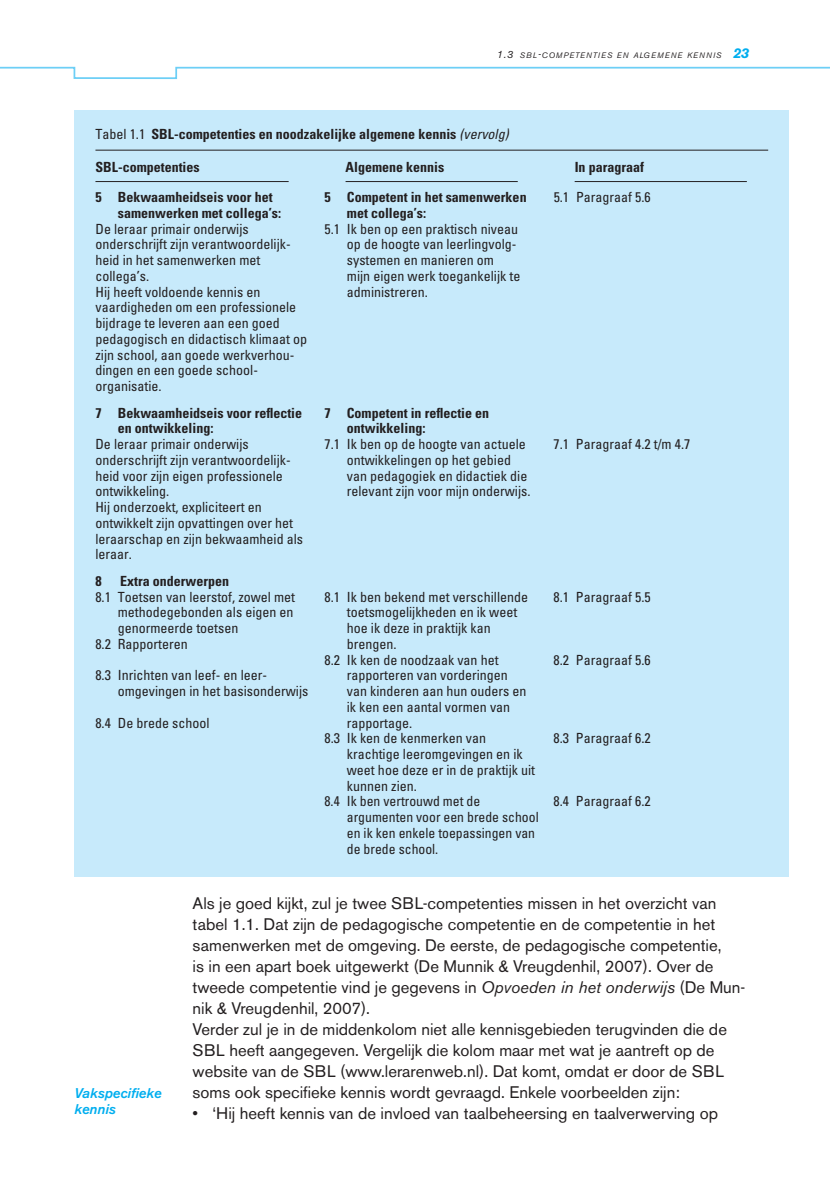
<style>
.page{position:relative;width:830px;height:1191px;background:#fff}
.page>*{position:absolute;margin:0;border:0;box-sizing:border-box;transform-origin:0 0}
.t1{font:16.62px/21px "Akzidenz Grotesk BE";color:#231f20}
.t2{font:condensed 14px/15.8px "Univers";color:#231f20}
.t3{font:700 condensed 14px/15.8px "Univers";color:#231f20}
.t4{font:italic 500 14px/15.8px "Akzidenz Grotesk BE";color:#00aeef}
.t5{font:italic 7.88px "Akzidenz Grotesk BE";letter-spacing:.12em;color:#231f20}
.s1{font-size:10.5px}
.s2{font-weight:700;font-size:14px;color:#00aeef}
.s3{font-weight:400}
.s4{font-weight:400;font-style:italic}
.s5{font-style:italic}
</style>
<div class="page">
<svg style="left:0;top:66px;width:830px;height:13px"></svg>
<div style="left:74px;top:110px;width:715px;height:767px;background:#c7eafb"></div>
<hr style="left:95px;top:150px;width:673px;height:1px;background:#231f20">
<hr style="left:95px;top:181px;width:193px;height:1px;background:#231f20">
<hr style="left:345px;top:181px;width:172px;height:1px;background:#231f20">
<hr style="left:574px;top:181px;width:172px;height:1px;background:#231f20">
<p class="t5" style="left:497px;top:52px;width:254px"><span class="s1">1.3</span> SBL<span class="s1">-</span>COMPETENTIES EN ALGEMENE KENNIS <span class="s2">23</span></p>
<p class="t3" style="left:95px;top:128px;width:414px"><span class="s3">Tabel 1.1</span> SBL-competenties en noodzakelijke algemene kennis <span class="s4">(vervolg)</span></p>
<p class="t3" style="left:95px;top:161px;width:106px">SBL-competenties</p>
<p class="t3" style="left:345px;top:161px;width:100px">Algemene kennis</p>
<p class="t3" style="left:574px;top:161px;width:71px">In paragraaf</p>
<p class="t3" style="left:118px;top:191px;width:165px;text-indent:-22px">5 Bekwaamheidseis voor het samenwerken met collega’s:</p>
<p class="t2" style="left:95px;top:222px;width:213px">De leraar primair onderwijs onderschrijft zijn verantwoordelijk&shy;heid in het samenwerken met collega’s.<br>Hij heeft voldoende kennis en vaardigheden om een professionele bijdrage te leveren aan een goed pedagogisch en didactisch klimaat op zijn school, aan goede werkverhou&shy;dingen en een goede school&shy;organisatie.</p>
<p class="t3" style="left:347px;top:191px;width:181px;text-indent:-22px">5 Competent in het samenwerken met collega’s:</p>
<p class="t2" style="left:347px;top:222px;width:175px;text-indent:-22px">5.1 Ik ben op een praktisch niveau op de hoogte van leerlingvolg&shy;systemen en manieren om mijn eigen werk toegankelijk te administreren.</p>
<p class="t2" style="left:553px;top:191px;width:98px">5.1 Paragraaf 5.6</p>
<p class="t3" style="left:118px;top:406px;width:186px;text-indent:-22px">7 Bekwaamheidseis voor reflectie en ontwikkeling:</p>
<p class="t2" style="left:95px;top:437px;width:209px">De leraar primair onderwijs onderschrijft zijn verantwoordelijk&shy;heid voor zijn eigen professionele ontwikkeling.<br>Hij onderzoekt, expliciteert en ontwikkelt zijn opvattingen over het leraarschap en zijn bekwaamheid als leraar.</p>
<p class="t3" style="left:95px;top:574px;width:8px">8</p>
<p class="t3" style="left:120px;top:574px;width:110px">Extra onderwerpen</p>
<p class="t2" style="left:95px;top:590px;width:201px">8.1 Toetsen van leerstof, zowel met</p>
<p class="t2" style="left:118px;top:605px;width:177px">methodegebonden als eigen en</p>
<p class="t2" style="left:118px;top:621px;width:122px">genormeerde toetsen</p>
<p class="t2" style="left:95px;top:637px;width:94px">8.2 Rapporteren</p>
<p class="t2" style="left:118px;top:668px;width:192px;text-indent:-22px">8.3 Inrichten van leef- en leer&shy;omgevingen in het basisonderwijs</p>
<p class="t2" style="left:95px;top:716px;width:116px">8.4 De brede school</p>
<p class="t3" style="left:347px;top:406px;width:144px;text-indent:-22px">7 Competent in reflectie en ontwikkeling:</p>
<p class="t2" style="left:347px;top:437px;width:185px;text-indent:-22px">7.1 Ik ben op de hoogte van actuele ontwikkelingen op het gebied van pedagogiek en didactiek die relevant zijn voor mijn onderwijs.</p>
<p class="t2" style="left:553px;top:437px;width:138px">7.1 Paragraaf 4.2 t/m 4.7</p>
<p class="t2" style="left:324px;top:590px;width:205px">8.1 Ik ben bekend met verschillende</p>
<p class="t2" style="left:347px;top:605px;width:172px">toetsmogelijkheden en ik weet</p>
<p class="t2" style="left:347px;top:621px;width:145px">hoe ik deze in praktijk kan</p>
<p class="t2" style="left:347px;top:637px;width:51px">brengen.</p>
<p class="t2" style="left:324px;top:653px;width:175px">8.2 Ik ken de noodzaak van het</p>
<p class="t2" style="left:347px;top:668px;width:162px">rapporteren van vorderingen</p>
<p class="t2" style="left:347px;top:684px;width:181px">van kinderen aan hun ouders en</p>
<p class="t2" style="left:347px;top:700px;width:165px">ik ken een aantal vormen van</p>
<p class="t2" style="left:347px;top:716px;width:67px">rapportage.</p>
<p class="t2" style="left:324px;top:731px;width:163px">8.3 Ik ken de kenmerken van</p>
<p class="t2" style="left:347px;top:747px;width:177px">krachtige leeromgevingen en ik</p>
<p class="t2" style="left:347px;top:763px;width:190px">weet hoe deze er in de praktijk uit</p>
<p class="t2" style="left:347px;top:779px;width:71px">kunnen zien.</p>
<p class="t2" style="left:324px;top:794px;width:157px">8.4 Ik ben vertrouwd met de</p>
<p class="t2" style="left:347px;top:810px;width:193px">argumenten voor een brede school</p>
<p class="t2" style="left:347px;top:826px;width:190px">en ik ken enkele toepassingen van</p>
<p class="t2" style="left:347px;top:842px;width:93px">de brede school.</p>
<p class="t2" style="left:553px;top:590px;width:98px">8.1 Paragraaf 5.5</p>
<p class="t2" style="left:553px;top:653px;width:98px">8.2 Paragraaf 5.6</p>
<p class="t2" style="left:553px;top:731px;width:98px">8.3 Paragraaf 6.2</p>
<p class="t2" style="left:553px;top:794px;width:98px">8.4 Paragraaf 6.2</p>
<p class="t4" style="left:74px;top:1086px;width:89px">Vakspecifieke kennis</p>
<p class="t1" style="left:192px;top:894px;width:554px">Als je goed kijkt, zul je twee SBL-competenties missen in het overzicht van tabel 1.1. Dat zijn de pedagogische competentie en de competentie in het samenwerken met de omgeving. De eerste, de pedagogische competentie,<br>is in een apart boek uitgewerkt (De Munnik &amp; Vreugdenhil, 2007). Over de tweede competentie vind je gegevens in <span class="s5">Opvoeden in het onderwijs</span> (De Mun&shy;nik &amp; Vreugdenhil, 2007).<br>Verder zul je in de middenkolom niet alle kennisgebieden terugvinden die de SBL heeft aangegeven. Vergelijk die kolom maar met wat je aantreft op de website van de SBL (www.lerarenweb.nl). Dat komt, omdat er door de SBL soms ook specifieke kennis wordt gevraagd. Enkele voorbeelden zijn:</p>
<p class="t1" style="left:192px;top:1104px;width:527px">• ‘Hij heeft kennis van de invloed van taalbeheersing en taalverwerving op</p>
</div>
